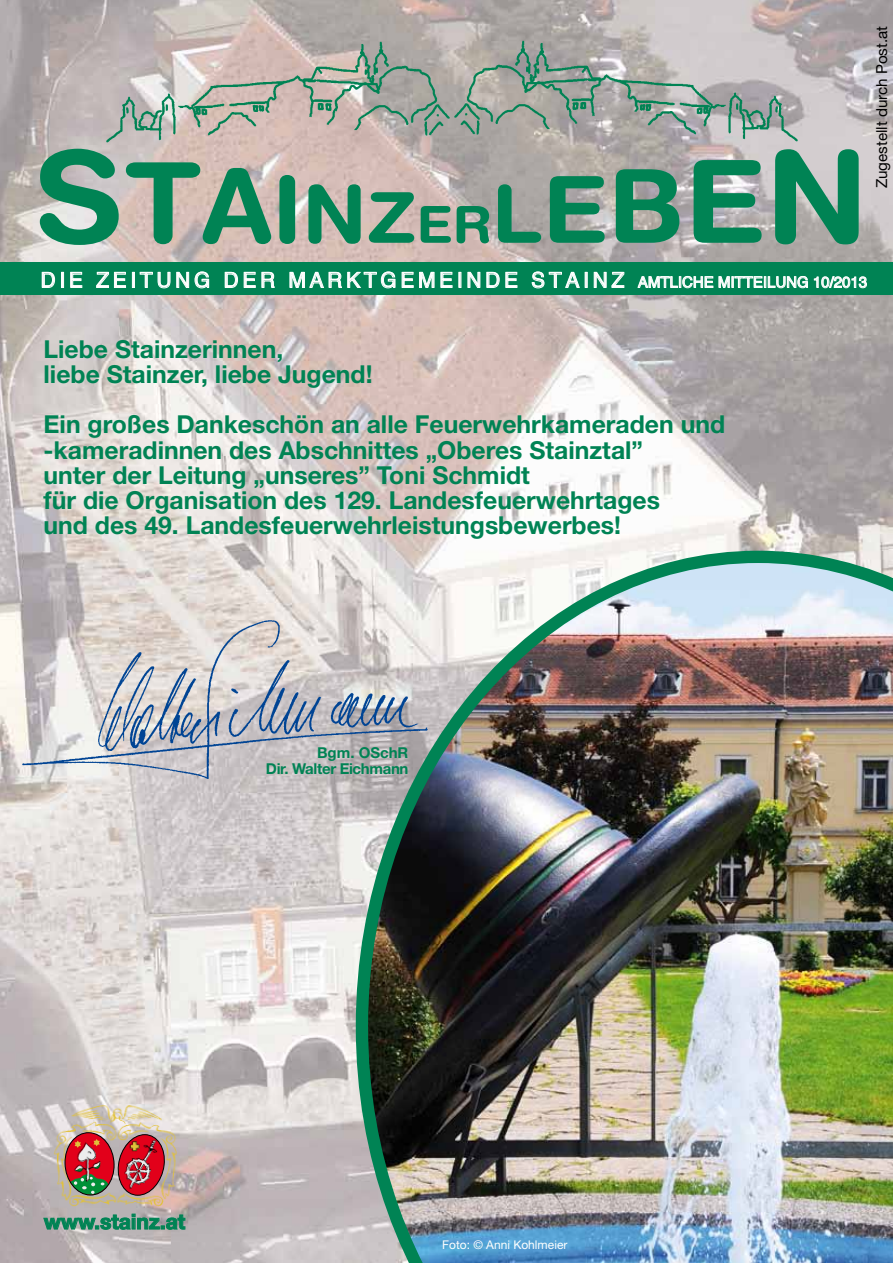
<style>
.page{position:relative;width:893px;height:1263px;background:#fff}
.page>*{position:absolute;margin:0;border:0;box-sizing:border-box;transform-origin:0 0}
.t1{font:700 127.65px "Helvetica Rounded";color:#008354}
.t2{font:700 114.9px "Helvetica Rounded";color:#008354}
.t3{font:700 102.15px "Helvetica Rounded";color:#008354;scale:1.04 1}
.t4{font:700 24.75px/25.2px "Helvetica Neue LT Std";color:#008354}
.t5{font:21px "Helvetica";letter-spacing:.175em;color:#fff}
.t6{font:700 21px "Helvetica Neue LT Std";color:#008354}
.t7{font:15.15px "Helvetica Neue LT Std";color:#000}
.t8{font:700 15px/15.8px "Helvetica Neue LT Std";letter-spacing:-.02em;color:#008354;text-align:right}
.t9{font:15px "Helvetica";color:#fff}
.t10{font:12px "Helvetica Neue LT Std";color:#fff}
.s1{font-size:127.65px}
.s2{font-size:111.6px}
.s3{font-size:92.55px}
.s4{font-size:79.8px}
.s5{font-size:70.2px}
.s6{font-size:51px}
</style>
<div class="page">
<img style="left:0;top:0;width:893px;height:1263px">
<img style="left:102px;top:36px;width:348px;height:113px">
<img style="left:450px;top:35px;width:352px;height:114px">
<div style="left:0;top:263px;width:893px;height:32px;background:#008354"></div>
<svg style="left:42px;top:272px;width:13px;height:16px"></svg>
<div style="left:61px;top:272px;width:3px;height:16px;border:1px solid #fff"></div>
<svg style="left:70px;top:272px;width:12px;height:16px"></svg>
<svg style="left:96px;top:272px;width:30px;height:16px"></svg>
<div style="left:132px;top:272px;width:3px;height:16px;border:1px solid #fff"></div>
<svg style="left:140px;top:272px;width:30px;height:16px"></svg>
<svg style="left:176px;top:272px;width:13px;height:16px"></svg>
<svg style="left:195px;top:272px;width:14px;height:16px"></svg>
<svg style="left:225px;top:272px;width:13px;height:16px"></svg>
<svg style="left:244px;top:272px;width:12px;height:16px"></svg>
<svg style="left:262px;top:272px;width:13px;height:16px"></svg>
<svg style="left:290px;top:272px;width:105px;height:16px"></svg>
<svg style="left:402px;top:272px;width:11px;height:16px"></svg>
<svg style="left:419px;top:272px;width:15px;height:16px"></svg>
<svg style="left:441px;top:272px;width:11px;height:16px"></svg>
<svg style="left:459px;top:272px;width:2px;height:16px"></svg>
<svg style="left:468px;top:272px;width:12px;height:16px"></svg>
<svg style="left:487px;top:272px;width:12px;height:16px"></svg>
<svg style="left:506px;top:272px;width:11px;height:16px"></svg>
<svg style="left:532px;top:272px;width:55px;height:16px"></svg>
<svg style="left:594px;top:272px;width:12px;height:16px"></svg>
<svg style="left:612px;top:272px;width:12px;height:16px"></svg>
<svg style="left:638px;top:276px;width:75px;height:12px"></svg>
<svg style="left:719px;top:276px;width:89px;height:12px"></svg>
<svg style="left:814px;top:277px;width:53px;height:11px"></svg>
<img style="left:19px;top:618px;width:337px;height:165px">
<svg style="left:44px;top:1214px;width:141px;height:15px;background:#7da194"></svg>
<img style="left:356px;top:551px;width:537px;height:712px">
<img style="left:41px;top:1093px;width:152px;height:118px">
<svg style="left:65px;top:1132px;width:49px;height:63px"></svg>
<div style="left:64px;top:1132px;width:51px;height:64px;border:1px solid #000;border-radius:50%"></div>
<svg style="left:70px;top:1139px;width:38px;height:56px"></svg>
<svg style="left:116px;top:1134px;width:50px;height:62px"></svg>
<img style="left:72px;top:1133px;width:33px;height:56px">
<img style="left:122px;top:1132px;width:36px;height:57px">
<h1 class="t1" style="left:34px;top:120px;width:92px">S</h1>
<p class="t5" style="left:41px;top:267px;width:585px">DIE ZEITUNG DER MARKTGEMEINDE STAINZ</p>
<h2 class="t2" style="left:684px;top:132px;width:186px">E<span class="s1">N</span></h2>
<h3 class="t3" style="left:124px;top:144px;width:540px"><span class="s2">T</span>A<span class="s3">I</span><span class="s4">N</span><span class="s5">Z</span><span class="s6">ER</span><span class="s4">L</span><span class="s3">E</span>B</h3>
<p class="t9" style="left:638px;top:273px;width:231px">AMTLICHE MITTEILUNG 10/2013</p>
<p class="t7" style="left:873px;top:188px;width:164px;rotate:-90deg">Zugestellt durch Post.at</p>
<p class="t4" style="left:44px;top:336px;width:331px">Liebe Stainzerinnen,<br>liebe Stainzer, liebe Jugend!</p>
<p class="t4" style="left:44px;top:411px;width:683px">Ein großes Dankeschön an alle Feuerwehrkameraden und -kameradinnen des Abschnittes „Oberes Stainztal”<br>unter der Leitung „unseres” Toni Schmidt<br>für die Organisation des 129. Landesfeuerwehrtages<br>und des 49. Landesfeuerwehrleistungsbewerbes!</p>
<p class="t8" style="left:266px;top:745px;width:144px">Bgm. OSchR<br>Dir. Walter Eichmann</p>
<p class="t6" style="left:44px;top:1208px;width:143px">www.stainz.at</p>
<p class="t10" style="left:442px;top:1237px;width:127px">Foto: © Anni Kohlmeier</p>
</div>
